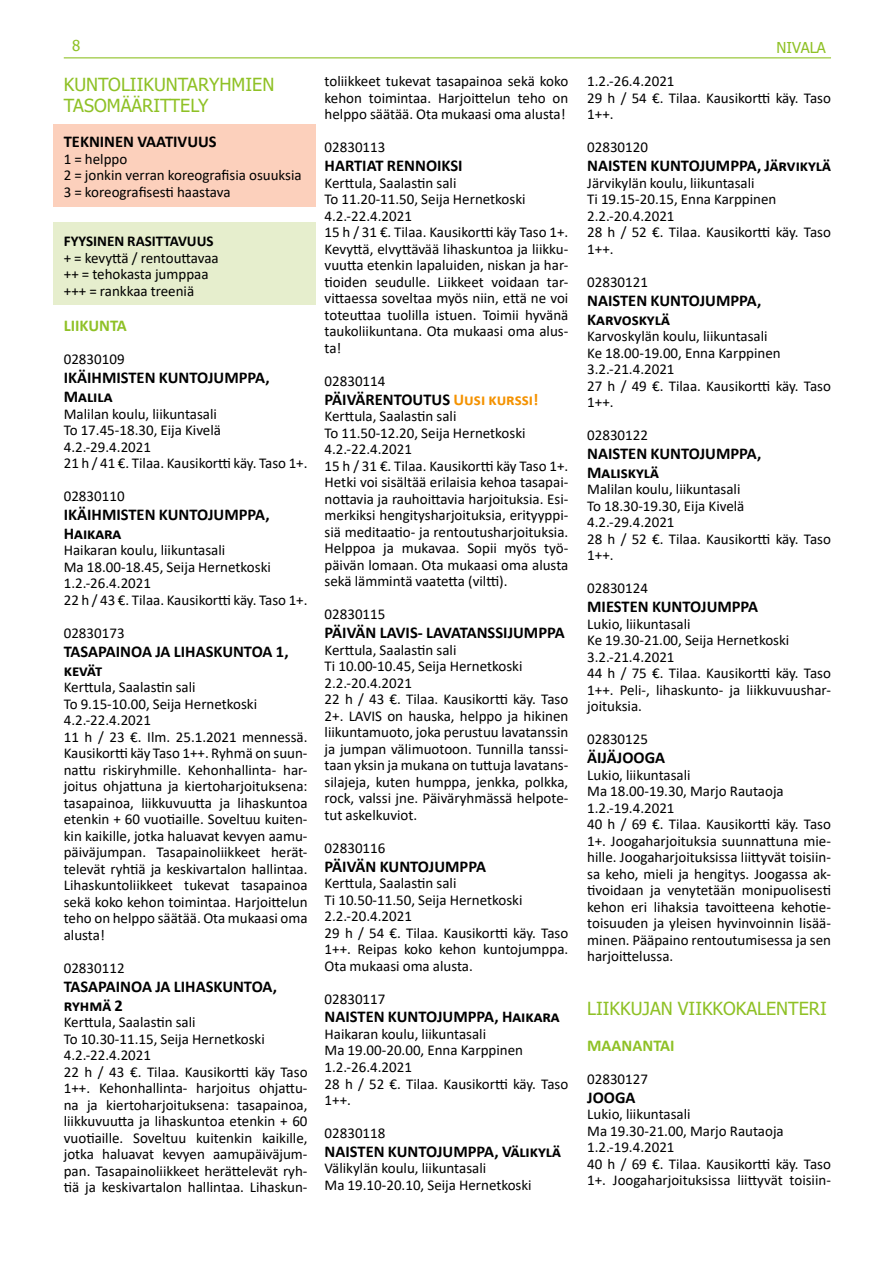
<style>
.page{position:relative;width:893px;height:1263px;background:#fff}
.page>*{position:absolute;margin:0;border:0;box-sizing:border-box;transform-origin:0 0}
.t1{font:18px/21px "Tahoma";color:#8fc126}
.t2{font:700 16.5px/18.9px "Calibri";color:#000}
.t3{font:700 16.5px "Calibri";color:#8fc126}
.t4{font:15px/16.5px "Calibri";color:#000}
.t5{font:700 15px "Calibri";color:#000}
.t6{font:15px "Tahoma";color:#8fc126}
.s1{color:#f49200}
</style>
<div class="page">
<hr style="left:64px;top:57px;width:767px;height:1px;background:#8fc126">
<div style="left:54px;top:223px;width:262px;height:82px;background:#e6eecd"></div>
<div style="left:54px;top:124px;width:262px;height:82px;background:#fcd0bc"></div>
<p class="t6" style="left:72px;top:36px;width:10px">8</p>
<p class="t6" style="left:777px;top:38px;width:51px">NIVALA</p>
<p class="t1" style="left:64px;top:75px;width:212px">KUNTOLIIKUNTARYHMIEN<br>TASOMÄÄRITTELY</p>
<p class="t2" style="left:64px;top:132px;width:154px">TEKNINEN VAATIVUUS</p>
<p class="t4" style="left:64px;top:150px;width:240px">1 = helppo<br>2 = jonkin verran koreografisia osuuksia<br>3 = koreografisesti haastava</p>
<p class="t5" style="left:64px;top:231px;width:151px">FYYSINEN RASITTAVUUS</p>
<p class="t4" style="left:64px;top:249px;width:157px">+ = kevyttä / rentouttavaa ++ = tehokasta jumppaa +++ = rankkaa treeniä</p>
<p class="t3" style="left:64px;top:314px;width:65px">LIIKUNTA</p>
<p class="t4" style="left:64px;top:351px;width:62px">02830109</p>
<p class="t2" style="left:64px;top:368px;width:207px">IKÄIHMISTEN KUNTOJUMPPA,<br>Malila</p>
<p class="t4" style="left:64px;top:405px;width:245px">Malilan koulu, liikuntasali<br>To 17.45-18.30, Eija Kivelä<br>4.2.-29.4.2021<br>21 h / 41 €. Tilaa. Kausikortti käy. Taso 1+.</p>
<p class="t4" style="left:64px;top:487px;width:62px">02830110</p>
<p class="t2" style="left:64px;top:505px;width:207px">IKÄIHMISTEN KUNTOJUMPPA,<br>Haikara</p>
<p class="t4" style="left:64px;top:542px;width:245px">Haikaran koulu, liikuntasali<br>Ma 18.00-18.45, Seija Hernetkoski<br>1.2.-26.4.2021<br>22 h / 43 €. Tilaa. Kausikortti käy. Taso 1+.</p>
<p class="t4" style="left:64px;top:624px;width:62px">02830173</p>
<p class="t2" style="left:64px;top:642px;width:226px">TASAPAINOA JA LIHASKUNTOA 1, kevät</p>
<p class="t4" style="left:64px;top:679px;width:245px">Kerttula, Saalastin sali<br>To 9.15-10.00, Seija Hernetkoski 4.2.-22.4.2021<br>11 h / 23 €. Ilm. 25.1.2021 mennessä.<br>Kausikortti käy Taso 1++. Ryhmä on suun&shy;nattu riskiryhmille. Kehonhallinta- har&shy;joitus ohjattuna ja kiertoharjoituksena: tasapainoa, liikkuvuutta ja lihaskuntoa etenkin + 60 vuotiaille. Soveltuu kuiten&shy;kin kaikille, jotka haluavat kevyen aamu&shy;päiväjumpan. Tasapainoliikkeet herät&shy;televät ryhtiä ja keskivartalon hallintaa.<br>Lihaskuntoliikkeet tukevat tasapainoa sekä koko kehon toimintaa. Harjoittelun teho on helppo säätää. Ota mukaasi oma alusta!</p>
<p class="t4" style="left:64px;top:959px;width:62px">02830112</p>
<p class="t2" style="left:64px;top:976px;width:215px">TASAPAINOA JA LIHASKUNTOA, ryhmä 2</p>
<p class="t4" style="left:64px;top:1013px;width:245px">Kerttula, Saalastin sali<br>To 10.30-11.15, Seija Hernetkoski 4.2.-22.4.2021<br>22 h / 43 €. Tilaa. Kausikortti käy Taso 1++. Kehonhallinta- harjoitus ohjattu&shy;na ja kiertoharjoituksena: tasapainoa, liikkuvuutta ja lihaskuntoa etenkin + 60 vuotiaille. Soveltuu kuitenkin kaikille, jotka haluavat kevyen aamupäiväjum&shy;pan. Tasapainoliikkeet herättelevät ryh&shy;tiä ja keskivartalon hallintaa. Lihaskun-</p>
<p class="t4" style="left:325px;top:73px;width:245px;text-align:justify">toliikkeet tukevat tasapainoa sekä koko kehon toimintaa. Harjoittelun teho on helppo säätää. Ota mukaasi oma alusta!</p>
<p class="t4" style="left:325px;top:139px;width:62px">02830113</p>
<p class="t2" style="left:325px;top:156px;width:140px">HARTIAT RENNOIKSI</p>
<p class="t4" style="left:325px;top:174px;width:245px">Kerttula, Saalastin sali<br>To 11.20-11.50, Seija Hernetkoski 4.2.-22.4.2021<br>15 h / 31 €. Tilaa. Kausikortti käy Taso 1+.<br>Kevyttä, elvyttävää lihaskuntoa ja liikku&shy;vuutta etenkin lapaluiden, niskan ja har&shy;tioiden seudulle. Liikkeet voidaan tar&shy;vittaessa soveltaa myös niin, että ne voi toteuttaa tuolilla istuen. Toimii hyvänä taukoliikuntana. Ota mukaasi oma alus&shy;ta!</p>
<p class="t4" style="left:325px;top:372px;width:62px">02830114</p>
<p class="t2" style="left:325px;top:390px;width:215px">PÄIVÄRENTOUTUS <span class="s1">Uusi kurssi!</span></p>
<p class="t4" style="left:325px;top:408px;width:245px">Kerttula, Saalastin sali<br>To 11.50-12.20, Seija Hernetkoski 4.2.-22.4.2021<br>15 h / 31 €. Tilaa. Kausikortti käy Taso 1+.<br>Hetki voi sisältää erilaisia kehoa tasapai&shy;nottavia ja rauhoittavia harjoituksia. Esi&shy;merkiksi hengitysharjoituksia, erityyppi&shy;siä meditaatio- ja rentoutusharjoituksia.<br>Helppoa ja mukavaa. Sopii myös työ&shy;päivän lomaan. Ota mukaasi oma alusta sekä lämmintä vaatetta (viltti).</p>
<p class="t4" style="left:325px;top:606px;width:62px">02830115</p>
<p class="t2" style="left:325px;top:623px;width:242px">PÄIVÄN LAVIS- LAVATANSSIJUMPPA</p>
<p class="t4" style="left:325px;top:641px;width:245px">Kerttula, Saalastin sali<br>Ti 10.00-10.45, Seija Hernetkoski 2.2.-20.4.2021<br>22 h / 43 €. Tilaa. Kausikortti käy. Taso 2+. LAVIS on hauska, helppo ja hikinen liikuntamuoto, joka perustuu lavatanssin ja jumpan välimuotoon. Tunnilla tanssi&shy;taan yksin ja mukana on tuttuja lavatans&shy;silajeja, kuten humppa, jenkka, polkka, rock, valssi jne. Päiväryhmässä helpote&shy;tut askelkuviot.</p>
<p class="t4" style="left:325px;top:839px;width:62px">02830116</p>
<p class="t2" style="left:325px;top:856px;width:163px">PÄIVÄN KUNTOJUMPPA</p>
<p class="t4" style="left:325px;top:874px;width:245px">Kerttula, Saalastin sali<br>Ti 10.50-11.50, Seija Hernetkoski<br>2.2.-20.4.2021<br>29 h / 54 €. Tilaa. Kausikortti käy. Taso<br>1++. Reipas koko kehon kuntojumppa.<br>Ota mukaasi oma alusta.</p>
<p class="t4" style="left:325px;top:990px;width:62px">02830117</p>
<p class="t2" style="left:325px;top:1007px;width:237px">NAISTEN KUNTOJUMPPA, Haikara</p>
<p class="t4" style="left:325px;top:1025px;width:245px">Haikaran koulu, liikuntasali<br>Ma 19.00-20.00, Enna Karppinen<br>1.2.-26.4.2021<br>28 h / 52 €. Tilaa. Kausikortti käy. Taso<br>1++.</p>
<p class="t4" style="left:325px;top:1124px;width:62px">02830118</p>
<p class="t2" style="left:325px;top:1142px;width:238px">NAISTEN KUNTOJUMPPA, Välikylä</p>
<p class="t4" style="left:325px;top:1160px;width:209px">Välikylän koulu, liikuntasali<br>Ma 19.10-20.10, Seija Hernetkoski</p>
<p class="t4" style="left:587px;top:73px;width:245px">1.2.-26.4.2021<br>29 h / 54 €. Tilaa. Kausikortti käy. Taso<br>1++.</p>
<p class="t4" style="left:587px;top:139px;width:62px">02830120</p>
<p class="t2" style="left:587px;top:156px;width:245px">NAISTEN KUNTOJUMPPA, Järvikylä</p>
<p class="t4" style="left:587px;top:174px;width:245px">Järvikylän koulu, liikuntasali<br>Ti 19.15-20.15, Enna Karppinen<br>2.2.-20.4.2021<br>28 h / 52 €. Tilaa. Kausikortti käy. Taso<br>1++.</p>
<p class="t4" style="left:587px;top:273px;width:62px">02830121</p>
<p class="t2" style="left:587px;top:291px;width:176px">NAISTEN KUNTOJUMPPA,<br>Karvoskylä</p>
<p class="t4" style="left:587px;top:327px;width:245px">Karvoskylän koulu, liikuntasali<br>Ke 18.00-19.00, Enna Karppinen<br>3.2.-21.4.2021<br>27 h / 49 €. Tilaa. Kausikortti käy. Taso<br>1++.</p>
<p class="t4" style="left:587px;top:426px;width:62px">02830122</p>
<p class="t2" style="left:587px;top:444px;width:176px">NAISTEN KUNTOJUMPPA,<br>Maliskylä</p>
<p class="t4" style="left:587px;top:481px;width:245px">Malilan koulu, liikuntasali<br>To 18.30-19.30, Eija Kivelä<br>4.2.-29.4.2021<br>28 h / 52 €. Tilaa. Kausikortti käy. Taso<br>1++.</p>
<p class="t4" style="left:587px;top:580px;width:62px">02830124</p>
<p class="t2" style="left:587px;top:597px;width:173px">MIESTEN KUNTOJUMPPA</p>
<p class="t4" style="left:587px;top:615px;width:245px">Lukio, liikuntasali<br>Ke 19.30-21.00, Seija Hernetkoski<br>3.2.-21.4.2021<br>44 h / 75 €. Tilaa. Kausikortti käy. Taso<br>1++. Peli-, lihaskunto- ja liikkuvuushar&shy;joituksia.</p>
<p class="t4" style="left:587px;top:731px;width:62px">02830125</p>
<p class="t2" style="left:587px;top:748px;width:80px">ÄIJÄJOOGA</p>
<p class="t4" style="left:587px;top:766px;width:245px">Lukio, liikuntasali<br>Ma 18.00-19.30, Marjo Rautaoja 1.2.-19.4.2021<br>40 h / 69 €. Tilaa. Kausikortti käy. Taso 1+. Joogaharjoituksia suunnattuna mie&shy;hille. Joogaharjoituksissa liittyvät toisiin&shy;sa keho, mieli ja hengitys. Joogassa ak&shy;tivoidaan ja venytetään monipuolisesti kehon eri lihaksia tavoitteena kehotie&shy;toisuuden ja yleisen hyvinvoinnin lisää&shy;minen. Pääpaino rentoutumisessa ja sen harjoittelussa.</p>
<p class="t1" style="left:587px;top:999px;width:241px">LIIKKUJAN VIIKKOKALENTERI</p>
<p class="t3" style="left:587px;top:1033px;width:89px">MAANANTAI</p>
<p class="t4" style="left:587px;top:1070px;width:62px">02830127</p>
<p class="t2" style="left:587px;top:1087px;width:50px">JOOGA</p>
<p class="t4" style="left:587px;top:1105px;width:245px">Lukio, liikuntasali<br>Ma 19.30-21.00, Marjo Rautaoja<br>1.2.-19.4.2021<br>40 h / 69 €. Tilaa. Kausikortti käy. Taso<br>1+. Joogaharjoituksissa liittyvät toisiin-</p>
</div>
